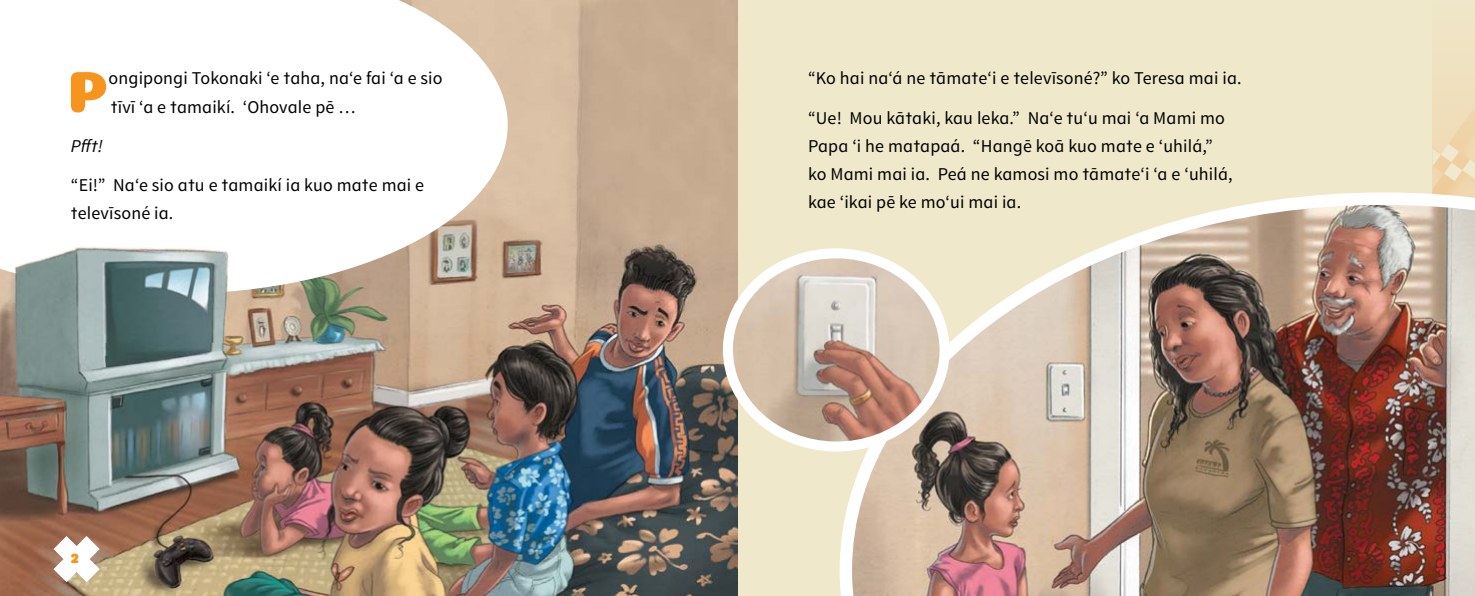
<style>
.page{position:relative;width:1475px;height:596px;background:#fff}
.page>*{position:absolute;margin:0;border:0;box-sizing:border-box;transform-origin:0 0}
.t1{font:58.9px "Coiny";color:#f7941e}
.t2{font:18px/28px "Tipu";letter-spacing:.01em;color:#000}
.t3{font:italic 18px "Tipu";color:#000}
.t4{font:14px "Coiny";color:#f7941e}
</style>
<div class="page">
<div style="left:729px;top:0;width:745px;height:595px;background:#efe8cb"></div>
<div style="left:1431px;top:0;width:43px;height:497px;background:#efe2c2"></div>
<div style="left:1431px;top:106px;width:43px;height:122px;background:#f0debb"></div>
<svg style="left:1431px;top:109px;width:43px;height:83px"></svg>
<img style="left:839px;top:192px;width:635px;height:403px">
<img style="left:0;top:0;width:737px;height:595px">
<svg style="left:0;top:0;width:507px;height:293px"></svg>
<svg style="left:727px;top:242px;width:227px;height:214px"></svg>
<img style="left:0;top:222px;width:241px;height:120px">
<svg style="left:53px;top:535px;width:47px;height:46px"></svg>
<h1 class="t1" style="left:67px;top:58px;width:43px">P</h1>
<p class="t2" style="left:108px;top:66px;width:335px">ongipongi Tokonaki ‘e taha, na‘e fai ‘a e sio tīvī ‘a e tamaikí. ‘Ohovale pē …</p>
<p class="t3" style="left:71px;top:135px;width:34px">Pfft!</p>
<p class="t2" style="left:71px;top:172px;width:355px">“Ei!” Na‘e sio atu e tamaikí ia kuo mate mai e televīsoné ia.</p>
<p class="t4" style="left:71px;top:549px;width:10px">2</p>
<p class="t2" style="left:807px;top:60px;width:435px;line-height:39.3px">“Ko hai na‘á ne tāmate‘i e televīsoné?” ko Teresa mai ia. “Ue! Mou kātaki, kau leka.” Na‘e tu‘u mai ‘a Mami mo</p>
<p class="t2" style="left:807px;top:133px;width:426px">Papa ‘i he matapaá. “Hangē koā kuo mate e ‘uhilá,” ko Mami mai ia. Peá ne kamosi mo tāmate‘i ‘a e ‘uhilá, kae ‘ikai pē ke mo‘ui mai ia.</p>
</div>
